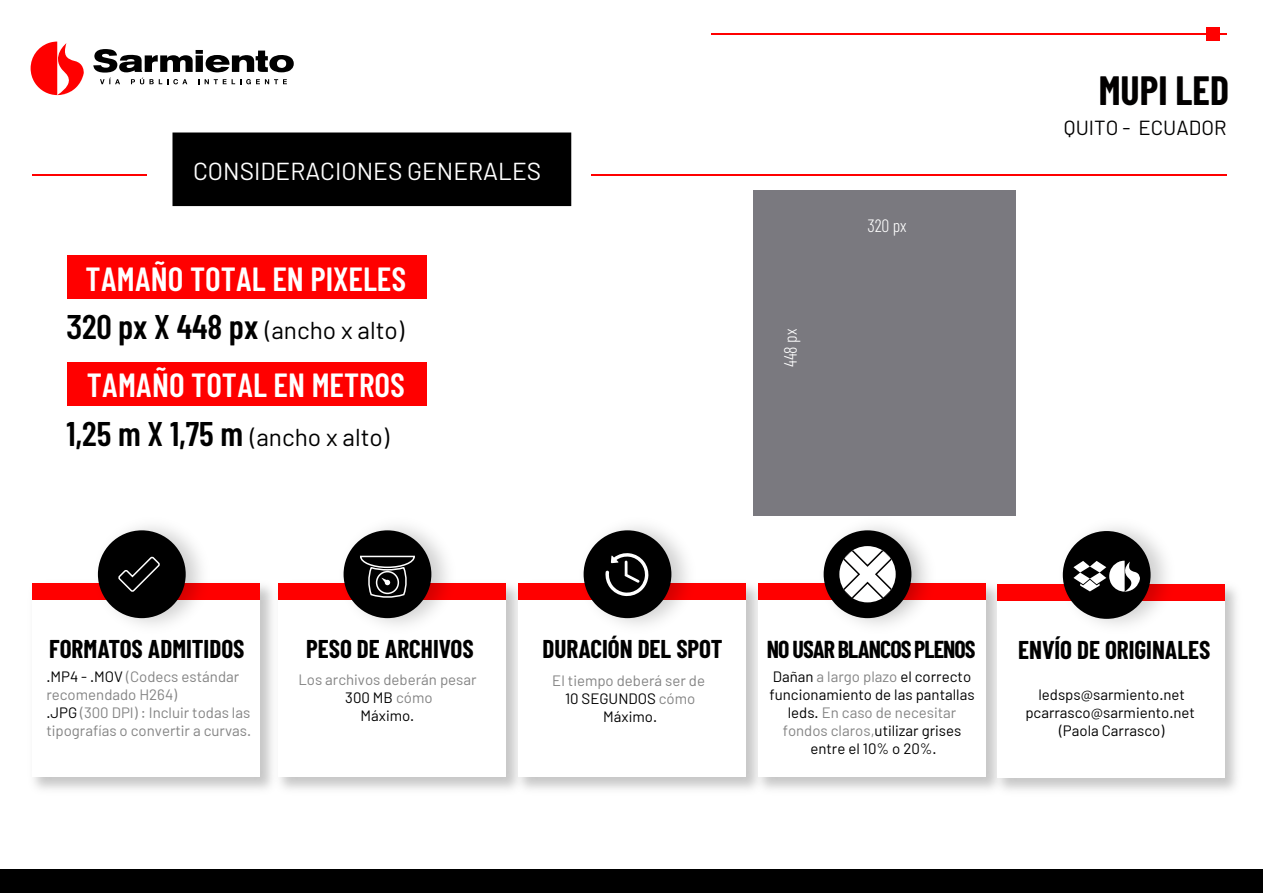
<style>
.page{position:relative;width:1263px;height:893px;background:#fff}
.page>*{position:absolute;margin:0;border:0;box-sizing:border-box;transform-origin:0 0}
.t1{font:700 39.9px "Barlow Condensed";color:#020000}
.t2{font:600 33.45px "Barlow Condensed";color:#fff}
.t3{font:700 25.2px "Barlow Condensed";color:#000}
.t4{font:24.45px "Barlow";color:#000}
.t5{font:24.45px "Barlow";color:#fff}
.t6{font:700 23.85px "Barlow Condensed";letter-spacing:-.04em;color:#000}
.t7{font:20.4px "Barlow";color:#020000}
.t8{font:300 17.85px "Barlow Condensed";color:#fff}
.t9{font:15px/18px "Barlow";color:#848484;text-align:center}
.t10{font:15px/18px "Barlow";color:#000;text-align:center}
.s1{font-family:"Barlow Condensed";font-weight:600;font-size:34.2px}
.s2{color:#000}
.s3{color:#848484}
</style>
<div class="page">
<div style="left:67px;top:255px;width:360px;height:44px;background:#f00"></div>
<svg style="left:31px;top:42px;width:53px;height:54px"></svg>
<svg style="left:93px;top:49px;width:201px;height:35px"></svg>
<div style="left:0;top:870px;width:1263px;height:23px;background:#000"></div>
<img style="left:32px;top:583px;width:239px;height:207px">
<div style="left:32px;top:584px;width:228px;height:193px;background:#fff"></div>
<div style="left:32px;top:584px;width:228px;height:16px;background:#f00"></div>
<img style="left:85px;top:526px;width:135px;height:99px">
<div style="left:100px;top:533px;width:83px;height:83px;background:#000;border-radius:50%"></div>
<div style="left:98px;top:530px;width:88px;height:88px;border:4px solid #000;border-radius:50%"></div>
<svg style="left:118px;top:556px;width:42px;height:36px"></svg>
<img style="left:271px;top:583px;width:240px;height:207px">
<div style="left:278px;top:584px;width:227px;height:193px;background:#fff"></div>
<div style="left:278px;top:584px;width:227px;height:16px;background:#f00"></div>
<img style="left:331px;top:526px;width:135px;height:99px">
<div style="left:346px;top:533px;width:83px;height:83px;background:#000;border-radius:50%"></div>
<div style="left:344px;top:530px;width:87px;height:88px;border:4px solid #000;border-radius:50%"></div>
<svg style="left:360px;top:555px;width:55px;height:43px"></svg>
<img style="left:511px;top:583px;width:240px;height:207px">
<div style="left:518px;top:584px;width:227px;height:193px;background:#fff"></div>
<div style="left:518px;top:584px;width:227px;height:16px;background:#f00"></div>
<img style="left:571px;top:526px;width:135px;height:99px">
<div style="left:586px;top:533px;width:83px;height:83px;background:#000;border-radius:50%"></div>
<div style="left:584px;top:530px;width:87px;height:88px;border:4px solid #000;border-radius:50%"></div>
<svg style="left:605px;top:553px;width:44px;height:44px"></svg>
<img style="left:751px;top:583px;width:238px;height:207px">
<div style="left:758px;top:584px;width:227px;height:193px;background:#fff"></div>
<div style="left:758px;top:584px;width:227px;height:16px;background:#f00"></div>
<img style="left:826px;top:526px;width:103px;height:99px">
<svg style="left:839px;top:546px;width:57px;height:56px"></svg>
<svg style="left:841px;top:548px;width:53px;height:53px"></svg>
<hr style="left:591px;top:174px;width:635px;height:2px;background:#f00">
<div style="left:172px;top:133px;width:399px;height:73px;background:#000"></div>
<hr style="left:32px;top:174px;width:115px;height:2px;background:#f00">
<div style="left:1206px;top:28px;width:14px;height:13px;background:#f00"></div>
<hr style="left:711px;top:33px;width:515px;height:2px;background:#f00">
<div style="left:754px;top:190px;width:262px;height:326px;background:#7a797f"></div>
<div style="left:997px;top:584px;width:228px;height:17px;background:#f00"></div>
<img style="left:1049px;top:527px;width:135px;height:103px">
<div style="left:1065px;top:533px;width:83px;height:84px;background:#000;border-radius:50%"></div>
<div style="left:1063px;top:531px;width:87px;height:88px;border:4px solid #000;border-radius:50%"></div>
<svg style="left:1073px;top:561px;width:67px;height:31px"></svg>
<div style="left:67px;top:362px;width:360px;height:43px;background:#f00"></div>
<h3 class="t5" style="left:193px;top:156px;width:350px">CONSIDERACIONES GENERALES</h3>
<h2 class="t2" style="left:86px;top:258px;width:322px">TAMAÑO TOTAL EN PIXELES</h2>
<h3 class="t4" style="left:67px;top:315px;width:339px"><span class="s1">320 px X 448 px</span> (ancho x alto)</h3>
<h2 class="t2" style="left:87px;top:364px;width:319px">TAMAÑO TOTAL EN METROS</h2>
<h3 class="t4" style="left:67px;top:422px;width:324px"><span class="s1">1,25 m X 1,75 m</span> (ancho x alto)</h3>
<p class="t8" style="left:779px;top:367px;width:40px;rotate:-90deg">448 px</p>
<p class="t8" style="left:867px;top:214px;width:41px">320 px</p>
<h1 class="t1" style="left:1099px;top:65px;width:132px">MUPI LED</h1>
<h3 class="t7" style="left:1064px;top:115px;width:164px">QUITO - ECUADOR</h3>
<h3 class="t3" style="left:49px;top:633px;width:197px">FORMATOS ADMITIDOS</h3>
<p class="t9" style="left:46px;top:667px;width:206px;text-align:left"><span class="s2">.MP4 - .MOV</span> (Codecs estándar recomendado H264)<br><span class="s2">.JPG</span> (300 DPI) : Incluir todas las tipografías o convertir a curvas.</p>
<h3 class="t3" style="left:306px;top:633px;width:169px">PESO DE ARCHIVOS</h3>
<p class="t9" style="left:298px;top:670px;width:180px">Los archivos deberán pesar<br><span class="s2">300 MB</span> cómo<br><span class="s2">Máximo.</span></p>
<h3 class="t3" style="left:542px;top:633px;width:182px">DURACIÓN DEL SPOT</h3>
<p class="t9" style="left:552px;top:671px;width:154px">El tiempo deberá ser de<br><span class="s2">10 SEGUNDOS</span> cómo<br><span class="s2">Máximo.</span></p>
<h3 class="t6" style="left:767px;top:635px;width:210px">NO USAR BLANCOS PLENOS</h3>
<p class="t10" style="left:769px;top:667px;width:207px">Dañan <span class="s3">a largo plazo</span> el correcto funcionamiento de las pantallas leds. <span class="s3">En caso de necesitar fondos claros,</span>utilizar grises entre el 10% o 20%.</p>
<h3 class="t3" style="left:1018px;top:634px;width:194px">ENVÍO DE ORIGINALES</h3>
<p class="t10" style="left:1025px;top:685px;width:171px">ledsps@sarmiento.net pcarrasco@sarmiento.net (Paola Carrasco)</p>
</div>
